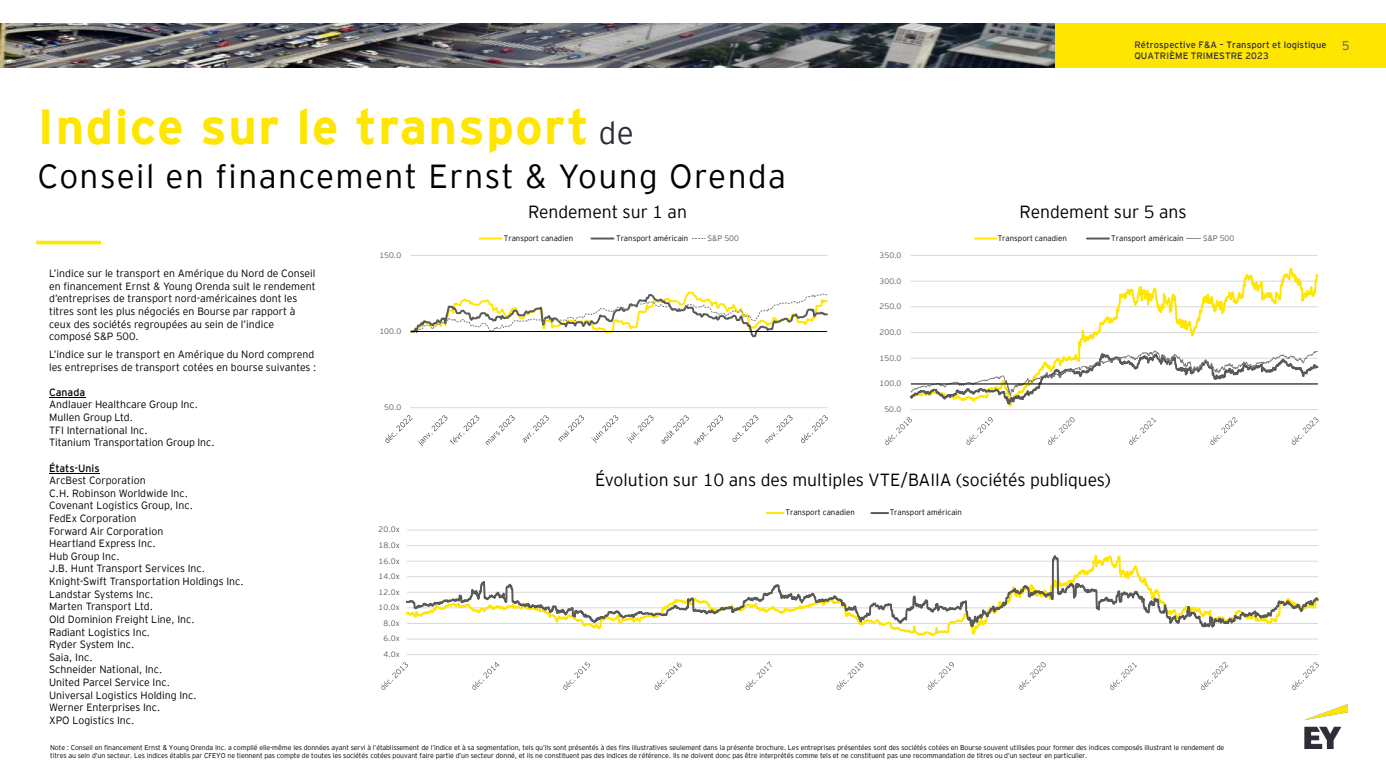
<style>
.page{position:relative;width:1386px;height:780px;background:#fff}
.page>*{position:absolute;margin:0;border:0;box-sizing:border-box;transform-origin:0 0}
.t1{font:700 49px "EY Interstate";letter-spacing:.03em;color:#ffe600}
.t2{font:300 33.25px "EY Interstate";letter-spacing:.045em;color:#000}
.t3{font:300 17.5px "EY Interstate";color:#000}
.t4{font:12.69px "EY Interstate";color:#747480}
.t5{font:300 10.5px/12.6px "EY Interstate";color:#000}
.t6{font:300 10.5px "EY Interstate";color:#000}
.t7{font:9.28px/11px "EY Interstate";letter-spacing:.01em;color:#2d2d38}
.t8{font:300 7.88px "EY Interstate";color:#595959}
.t9{font:300 7.88px "EY Interstate";color:#000}
.t10{font:300 7px/8.4px "EY Interstate";letter-spacing:-.015em;color:#000}
.s1{font-weight:300;font-size:31.5px;color:#2d2d38}
</style>
<div class="page">
<div style="left:0;top:23px;width:1385px;height:45px;background:#ffe600"></div>
<img style="left:0;top:23px;width:1054px;height:45px">
<hr style="left:36px;top:241px;width:65px;height:3px;background:#ffe600">
<hr style="left:49px;top:397px;width:36px;height:1px;background:#000">
<hr style="left:49px;top:472px;width:51px;height:1px;background:#000">
<img style="left:1304px;top:704px;width:43px;height:43px">
<hr style="left:410px;top:255px;width:417px;height:1px;background:#d9d9d9">
<hr style="left:410px;top:407px;width:417px;height:1px;background:#d9d9d9">
<svg style="left:410px;top:291px;width:418px;height:47px"></svg>
<hr style="left:411px;top:331px;width:415px;height:1px;background:#000">
<svg style="left:385px;top:415px;width:94px;height:31px"></svg>
<svg style="left:485px;top:415px;width:29px;height:30px"></svg>
<svg style="left:522px;top:415px;width:26px;height:27px"></svg>
<svg style="left:558px;top:415px;width:26px;height:27px"></svg>
<svg style="left:591px;top:415px;width:27px;height:28px"></svg>
<svg style="left:626px;top:415px;width:27px;height:28px"></svg>
<svg style="left:661px;top:415px;width:27px;height:29px"></svg>
<svg style="left:694px;top:415px;width:29px;height:30px"></svg>
<svg style="left:732px;top:415px;width:26px;height:27px"></svg>
<svg style="left:765px;top:415px;width:27px;height:28px"></svg>
<svg style="left:801px;top:415px;width:26px;height:28px"></svg>
<hr style="left:479px;top:237px;width:22px;height:2px;background:#ffe600">
<hr style="left:591px;top:237px;width:22px;height:2px;background:#595959">
<hr style="left:407px;top:529px;width:910px;height:1px;background:#d9d9d9">
<svg style="left:407px;top:545px;width:911px;height:110px"></svg>
<svg style="left:381px;top:662px;width:27px;height:27px"></svg>
<svg style="left:472px;top:662px;width:27px;height:27px"></svg>
<svg style="left:563px;top:661px;width:27px;height:28px"></svg>
<svg style="left:654px;top:662px;width:27px;height:27px"></svg>
<svg style="left:745px;top:661px;width:26px;height:28px"></svg>
<svg style="left:836px;top:662px;width:27px;height:27px"></svg>
<svg style="left:927px;top:662px;width:26px;height:27px"></svg>
<svg style="left:1019px;top:662px;width:26px;height:27px"></svg>
<svg style="left:1110px;top:662px;width:27px;height:27px"></svg>
<svg style="left:1201px;top:662px;width:27px;height:27px"></svg>
<svg style="left:1292px;top:662px;width:26px;height:27px"></svg>
<svg style="left:766px;top:512px;width:17px;height:2px"></svg>
<svg style="left:871px;top:512px;width:17px;height:2px"></svg>
<svg style="left:911px;top:255px;width:406px;height:84px"></svg>
<svg style="left:910px;top:339px;width:407px;height:71px"></svg>
<svg style="left:885px;top:417px;width:26px;height:28px"></svg>
<svg style="left:966px;top:417px;width:26px;height:28px"></svg>
<svg style="left:1047px;top:417px;width:27px;height:28px"></svg>
<svg style="left:1129px;top:417px;width:27px;height:28px"></svg>
<svg style="left:1210px;top:417px;width:27px;height:28px"></svg>
<svg style="left:1291px;top:417px;width:27px;height:28px"></svg>
<hr style="left:974px;top:237px;width:23px;height:2px;background:#ffe600">
<hr style="left:1086px;top:237px;width:22px;height:2px;background:#595959">
<svg style="left:1186px;top:238px;width:14px;height:1px"></svg>
<p class="t7" style="left:1134px;top:38px;width:194px">Rétrospective F&amp;A – Transport et logistique<br>QUATRIÈME TRIMESTRE 2023</p>
<p class="t4" style="left:1341px;top:37px;width:9px">5</p>
<p class="t1" style="left:37px;top:91px;width:597px">Indice sur le transport <span class="s1">de</span></p>
<p class="t2" style="left:37px;top:153px;width:750px">Conseil en financement Ernst &amp; Young Orenda</p>
<p class="t3" style="left:528px;top:199px;width:160px">Rendement sur 1 an</p>
<p class="t3" style="left:1019px;top:199px;width:169px">Rendement sur 5 ans</p>
<p class="t8" style="left:379px;top:249px;width:23px">150.0</p>
<p class="t8" style="left:999px;top:232px;width:72px">Canadian Transport</p>
<p class="t9" style="left:1111px;top:232px;width:74px">Transport américain</p>
<p class="t9" style="left:504px;top:232px;width:71px">Transport canadien</p>
<p class="t9" style="left:616px;top:232px;width:74px">Transport américain</p>
<p class="t9" style="left:997px;top:232px;width:71px">Transport canadien</p>
<p class="t8" style="left:504px;top:232px;width:72px">Canadian Transport</p>
<p class="t8" style="left:616px;top:232px;width:54px">U.S. Transport</p>
<p class="t8" style="left:707px;top:232px;width:33px">S&amp;P 500</p>
<p class="t8" style="left:1111px;top:232px;width:54px">U.S. Transport</p>
<p class="t8" style="left:1202px;top:232px;width:33px">S&amp;P 500</p>
<p class="t8" style="left:879px;top:249px;width:23px">350.0</p>
<p class="t5" style="left:49px;top:266px;width:268px">L’indice sur le transport en Amérique du Nord de Conseil en financement Ernst &amp; Young Orenda suit le rendement d’entreprises de transport nord-américaines dont les titres sont les plus négociés en Bourse par rapport à ceux des sociétés regroupées au sein de l’indice composé S&amp;P 500.</p>
<p class="t5" style="left:49px;top:347px;width:269px">L’indice sur le transport en Amérique du Nord comprend les entreprises de transport cotées en bourse suivantes :</p>
<p class="t6" style="left:49px;top:384px;width:38px">Canada</p>
<p class="t5" style="left:49px;top:397px;width:150px">Andlauer Healthcare Group Inc.</p>
<p class="t5" style="left:49px;top:410px;width:85px">Mullen Group Ltd.</p>
<p class="t5" style="left:49px;top:423px;width:100px">TFI International Inc.</p>
<p class="t5" style="left:49px;top:435px;width:167px">Titanium Transportation Group Inc.</p>
<p class="t6" style="left:49px;top:460px;width:52px">États-Unis</p>
<p class="t5" style="left:49px;top:473px;width:98px">ArcBest Corporation</p>
<p class="t5" style="left:49px;top:486px;width:140px">C.H. Robinson Worldwide Inc.</p>
<p class="t5" style="left:49px;top:498px;width:145px">Covenant Logistics Group, Inc.</p>
<p class="t5" style="left:49px;top:511px;width:89px">FedEx Corporation</p>
<p class="t5" style="left:49px;top:523px;width:116px">Forward Air Corporation</p>
<p class="t5" style="left:49px;top:536px;width:108px">Heartland Express Inc.</p>
<p class="t5" style="left:49px;top:549px;width:72px">Hub Group Inc.</p>
<p class="t5" style="left:49px;top:561px;width:157px">J.B. Hunt Transport Services Inc.</p>
<p class="t5" style="left:49px;top:574px;width:196px">Knight-Swift Transportation Holdings Inc.</p>
<p class="t5" style="left:49px;top:586px;width:106px">Landstar Systems Inc.</p>
<p class="t5" style="left:49px;top:599px;width:105px">Marten Transport Ltd.</p>
<p class="t5" style="left:49px;top:612px;width:147px">Old Dominion Freight Line, Inc.</p>
<p class="t5" style="left:49px;top:624px;width:103px">Radiant Logistics Inc.</p>
<p class="t5" style="left:49px;top:637px;width:87px">Ryder System Inc.</p>
<p class="t5" style="left:49px;top:649px;width:45px">Saia, Inc.</p>
<p class="t5" style="left:49px;top:662px;width:115px">Schneider National, Inc.</p>
<p class="t5" style="left:49px;top:675px;width:122px">United Parcel Service Inc.</p>
<p class="t5" style="left:49px;top:687px;width:149px">Universal Logistics Holding Inc.</p>
<p class="t5" style="left:49px;top:700px;width:113px">Werner Enterprises Inc.</p>
<p class="t5" style="left:49px;top:712px;width:87px">XPO Logistics Inc.</p>
<p class="t10" style="left:50px;top:742px;width:1175px">Note : Conseil en financement Ernst &amp; Young Orenda Inc. a compilé elle-même les données ayant servi à l’établissement de l’indice et à sa segmentation, tels qu’ils sont présentés à des fins illustratives seulement dans la présente brochure. Les entreprises présentées sont des sociétés cotées en Bourse souvent utilisées pour former des indices composés illustrant le rendement de titres au sein d’un secteur. Les indices établis par CFEYO ne tiennent pas compte de toutes les sociétés cotées pouvant faire partie d’un secteur donné, et ils ne constituent pas des indices de référence. Ils ne doivent donc pas être interprétés comme tels et ne constituent pas une recommandation de titres ou d’un secteur en particulier.</p>
<p class="t8" style="left:879px;top:275px;width:23px">300.0</p>
<p class="t8" style="left:879px;top:301px;width:23px">250.0</p>
<p class="t8" style="left:379px;top:325px;width:23px">100.0</p>
<p class="t8" style="left:879px;top:326px;width:23px">200.0</p>
<p class="t8" style="left:879px;top:352px;width:23px">150.0</p>
<p class="t8" style="left:879px;top:378px;width:23px">100.0</p>
<p class="t8" style="left:384px;top:401px;width:19px">50.0</p>
<p class="t8" style="left:884px;top:403px;width:19px">50.0</p>
<p class="t3" style="left:595px;top:467px;width:517px">Évolution sur 10 ans des multiples VTE/BAIIA (sociétés publiques)</p>
<p class="t9" style="left:785px;top:506px;width:71px">Transport canadien</p>
<p class="t9" style="left:889px;top:506px;width:74px">Transport américain</p>
<p class="t8" style="left:785px;top:507px;width:72px">Canadian Transport</p>
<p class="t8" style="left:889px;top:507px;width:54px">U.S. Transport</p>
<p class="t8" style="left:378px;top:524px;width:23px">20.0x</p>
<p class="t8" style="left:378px;top:539px;width:23px">18.0x</p>
<p class="t8" style="left:378px;top:555px;width:23px">16.0x</p>
<p class="t8" style="left:378px;top:570px;width:23px">14.0x</p>
<p class="t8" style="left:378px;top:586px;width:23px">12.0x</p>
<p class="t8" style="left:378px;top:601px;width:23px">10.0x</p>
<p class="t8" style="left:383px;top:617px;width:18px">8.0x</p>
<p class="t8" style="left:383px;top:632px;width:18px">6.0x</p>
<p class="t8" style="left:383px;top:648px;width:18px">4.0x</p>
</div>
